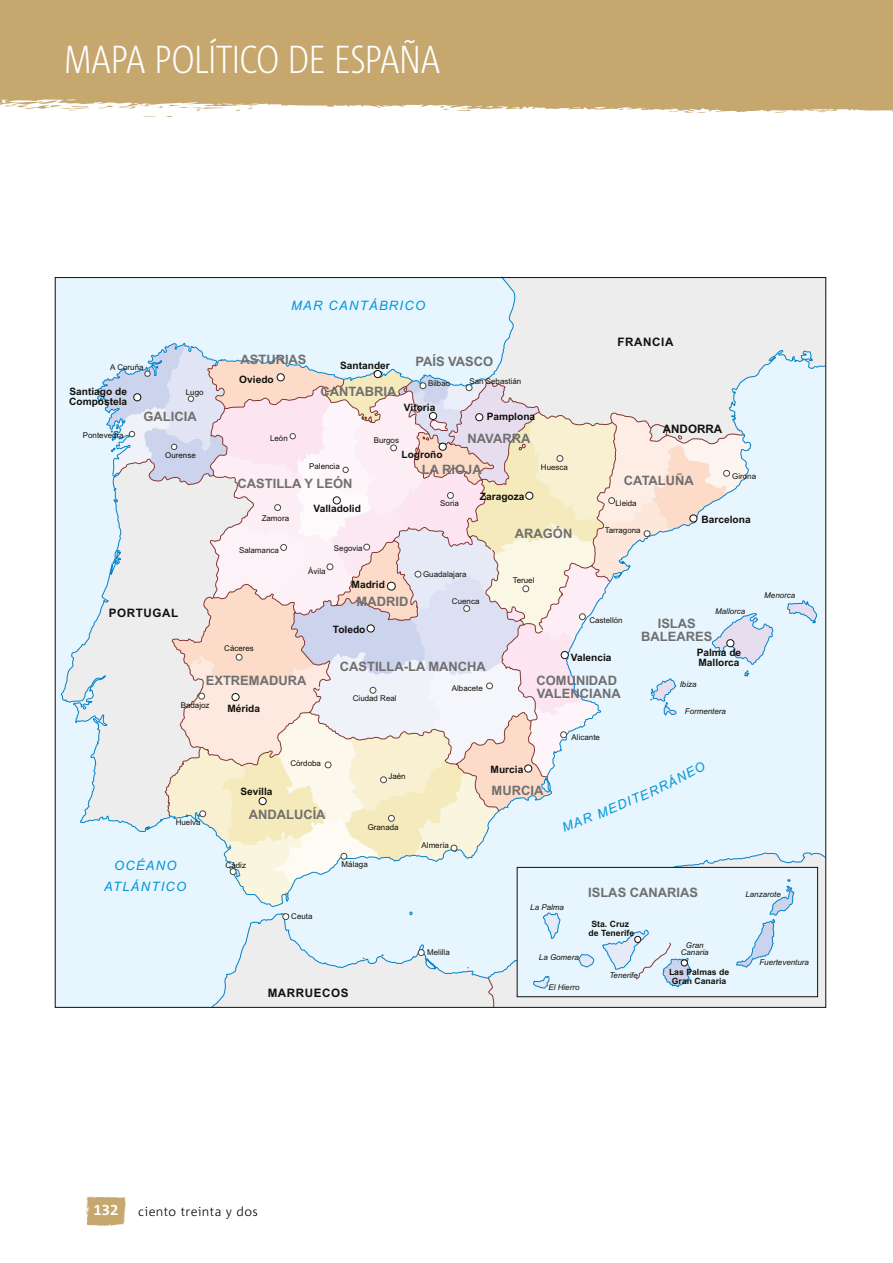
<style>
.page{position:relative;width:893px;height:1263px;background:#fff}
.page>*{position:absolute;margin:0;border:0;box-sizing:border-box;transform-origin:0 0}
.t1{font:300 39px "Corpid Cd";letter-spacing:-.015em;color:#fff}
.t2{font:700 15px "Corpid";color:#fff}
.t3{font:700 12.9px/12.9px "Arial";color:#706f6f;text-align:center}
.t4{font:italic 12.9px/20.7px "Arial";letter-spacing:.1em;color:#0095db;text-align:center}
.t5{font:300 12.75px "Corpid";letter-spacing:.03em;color:#000}
.t6{font:700 11.7px "Arial";letter-spacing:.05em;color:#12100b}
.t7{font:700 11.7px "Arial";color:#12100b}
.t8{font:700 10.2px/10.2px "Arial";color:#12100b}
.t9{font:700 8.7px/8.7px "Arial";color:#12100b;text-align:center}
.t10{font:7.95px "Arial";color:#12100b}
.t11{font:italic 7.95px/6.8px "Arial";color:#12100b;text-align:center}
</style>
<div class="page">
<div style="left:0;top:0;width:893px;height:113px;background:#c6a76e"></div>
<svg style="left:373px;top:35px;width:27px;height:1px"></svg>
<svg style="left:97px;top:105px;width:129px;height:12px"></svg>
<svg style="left:61px;top:279px;width:763px;height:727px;background:#e6f1f7"></svg>
<div style="left:517px;top:867px;width:301px;height:130px;background:#e6f5fe"></div>
<svg style="left:86px;top:1196px;width:40px;height:30px"></svg>
<svg style="left:98px;top:343px;width:719px;height:645px"></svg>
<h1 class="t1" style="left:64px;top:38px;width:289px">Mapa político de ESPAÑA</h1>
<h3 class="t4" style="left:291px;top:295px;width:136px">MAR CANTÁBRICO</h3>
<h3 class="t6" style="left:617px;top:334px;width:57px">FRANCIA</h3>
<p class="t10" style="left:110px;top:362px;width:35px">A Coruña</p>
<h3 class="t3" style="left:240px;top:353px;width:68px">ASTURIAS</h3>
<p class="t8" style="left:340px;top:360px;width:51px">Santander</p>
<h3 class="t3" style="left:415px;top:355px;width:79px">PAÍS VASCO</h3>
<p class="t8" style="left:69px;top:387px;width:60px">Santiago de<br>Compostela</p>
<p class="t10" style="left:186px;top:387px;width:19px">Lugo</p>
<h3 class="t3" style="left:144px;top:410px;width:55px">GALICIA</h3>
<p class="t8" style="left:239px;top:374px;width:36px">Oviedo</p>
<h3 class="t3" style="left:320px;top:386px;width:77px">CANTABRIA</h3>
<p class="t10" style="left:428px;top:378px;width:24px">Bilbao</p>
<p class="t10" style="left:469px;top:376px;width:53px">San Sebastián</p>
<p class="t8" style="left:404px;top:403px;width:33px">Vitoria</p>
<p class="t8" style="left:487px;top:412px;width:50px">Pamplona</p>
<p class="t10" style="left:83px;top:430px;width:42px">Pontevedra</p>
<p class="t10" style="left:270px;top:433px;width:19px">León</p>
<p class="t10" style="left:374px;top:435px;width:27px">Burgos</p>
<h3 class="t3" style="left:468px;top:433px;width:64px">NAVARRA</h3>
<h3 class="t7" style="left:663px;top:421px;width:61px">ANDORRA</h3>
<p class="t10" style="left:165px;top:450px;width:32px">Ourense</p>
<p class="t8" style="left:402px;top:450px;width:43px">Logroño</p>
<p class="t10" style="left:309px;top:461px;width:32px">Palencia</p>
<h3 class="t3" style="left:238px;top:477px;width:116px">CASTILLA Y LEÓN</h3>
<h3 class="t3" style="left:422px;top:463px;width:61px">LA RIOJA</h3>
<p class="t10" style="left:541px;top:462px;width:29px">Huesca</p>
<h3 class="t3" style="left:624px;top:474px;width:71px">CATALUÑA</h3>
<p class="t10" style="left:732px;top:470px;width:25px">Girona</p>
<p class="t8" style="left:314px;top:504px;width:49px">Valladolid</p>
<p class="t10" style="left:440px;top:498px;width:20px">Soria</p>
<p class="t8" style="left:480px;top:492px;width:46px">Zaragoza</p>
<p class="t10" style="left:615px;top:498px;width:23px">Lleida</p>
<p class="t10" style="left:262px;top:513px;width:29px">Zamora</p>
<p class="t10" style="left:239px;top:545px;width:41px">Salamanca</p>
<p class="t10" style="left:334px;top:543px;width:30px">Segovia</p>
<h3 class="t3" style="left:515px;top:528px;width:59px">ARAGÓN</h3>
<p class="t10" style="left:605px;top:525px;width:37px">Tarragona</p>
<p class="t8" style="left:702px;top:515px;width:51px">Barcelona</p>
<p class="t10" style="left:308px;top:566px;width:19px">Ávila</p>
<p class="t8" style="left:352px;top:579px;width:35px">Madrid</p>
<p class="t10" style="left:423px;top:569px;width:45px">Guadalajara</p>
<p class="t10" style="left:513px;top:575px;width:23px">Teruel</p>
<h3 class="t6" style="left:109px;top:605px;width:71px">PORTUGAL</h3>
<h3 class="t3" style="left:357px;top:596px;width:53px">MADRID</h3>
<p class="t8" style="left:333px;top:624px;width:34px">Toledo</p>
<p class="t10" style="left:452px;top:596px;width:29px">Cuenca</p>
<p class="t10" style="left:589px;top:615px;width:35px">Castellón</p>
<p class="t11" style="left:715px;top:608px;width:32px">Mallorca</p>
<h3 class="t3" style="left:641px;top:617px;width:73px">ISLAS<br>BALEARES</h3>
<p class="t10" style="left:224px;top:643px;width:31px">Cáceres</p>
<h3 class="t3" style="left:340px;top:660px;width:148px">CASTILLA-LA MANCHA</h3>
<p class="t8" style="left:571px;top:653px;width:42px">Valencia</p>
<p class="t8" style="left:697px;top:648px;width:46px">Palma de<br>Mallorca</p>
<h3 class="t3" style="left:206px;top:674px;width:102px">EXTREMADURA</h3>
<p class="t10" style="left:181px;top:700px;width:30px">Badajoz</p>
<p class="t8" style="left:227px;top:703px;width:34px">Mérida</p>
<p class="t10" style="left:176px;top:817px;width:26px">Huelva</p>
<p class="t8" style="left:240px;top:787px;width:34px">Sevilla</p>
<p class="t10" style="left:290px;top:758px;width:32px">Córdoba</p>
<h3 class="t3" style="left:249px;top:808px;width:78px">ANDALUCÍA</h3>
<p class="t10" style="left:353px;top:693px;width:45px">Ciudad Real</p>
<p class="t10" style="left:388px;top:771px;width:19px">Jaén</p>
<p class="t10" style="left:368px;top:822px;width:33px">Granada</p>
<p class="t10" style="left:452px;top:683px;width:33px">Albacete</p>
<h3 class="t3" style="left:536px;top:674px;width:86px;text-align:left">COMUNIDAD<br>VALENCIANA</h3>
<p class="t8" style="left:491px;top:765px;width:34px">Murcia</p>
<h3 class="t3" style="left:492px;top:784px;width:53px">MURCIA</h3>
<p class="t10" style="left:572px;top:731px;width:30px">Alicante</p>
<p class="t10" style="left:422px;top:840px;width:29px">Almería</p>
<p class="t11" style="left:680px;top:681px;width:18px">Ibiza</p>
<p class="t11" style="left:685px;top:708px;width:43px">Formentera</p>
<p class="t11" style="left:764px;top:592px;width:33px">Menorca</p>
<h3 class="t4" style="left:104px;top:856px;width:84px">OCÉANO<br>ATLÁNTICO</h3>
<p class="t10" style="left:226px;top:859px;width:22px">Cádiz</p>
<p class="t10" style="left:342px;top:859px;width:28px">Málaga</p>
<p class="t10" style="left:291px;top:911px;width:23px">Ceuta</p>
<h3 class="t6" style="left:268px;top:985px;width:83px">MARRUECOS</h3>
<p class="t10" style="left:427px;top:947px;width:24px">Melilla</p>
<p class="t11" style="left:530px;top:904px;width:35px">La Palma</p>
<p class="t11" style="left:539px;top:954px;width:41px">La Gomera</p>
<p class="t11" style="left:548px;top:984px;width:33px">El Hierro</p>
<h3 class="t3" style="left:588px;top:886px;width:112px">ISLAS CANARIAS</h3>
<p class="t9" style="left:589px;top:920px;width:47px">Sta. Cruz de Tenerife</p>
<p class="t11" style="left:609px;top:972px;width:30px">Tenerife</p>
<p class="t11" style="left:681px;top:942px;width:29px">Gran<br>Canaria</p>
<p class="t9" style="left:669px;top:968px;width:62px">Las Palmas de<br>Gran Canaria</p>
<p class="t11" style="left:745px;top:890px;width:37px">Lanzarote</p>
<p class="t11" style="left:759px;top:959px;width:51px">Fuerteventura</p>
<h2 class="t2" style="left:94px;top:1201px;width:26px">132</h2>
<h3 class="t5" style="left:138px;top:1204px;width:121px">ciento treinta y dos</h3>
</div>
